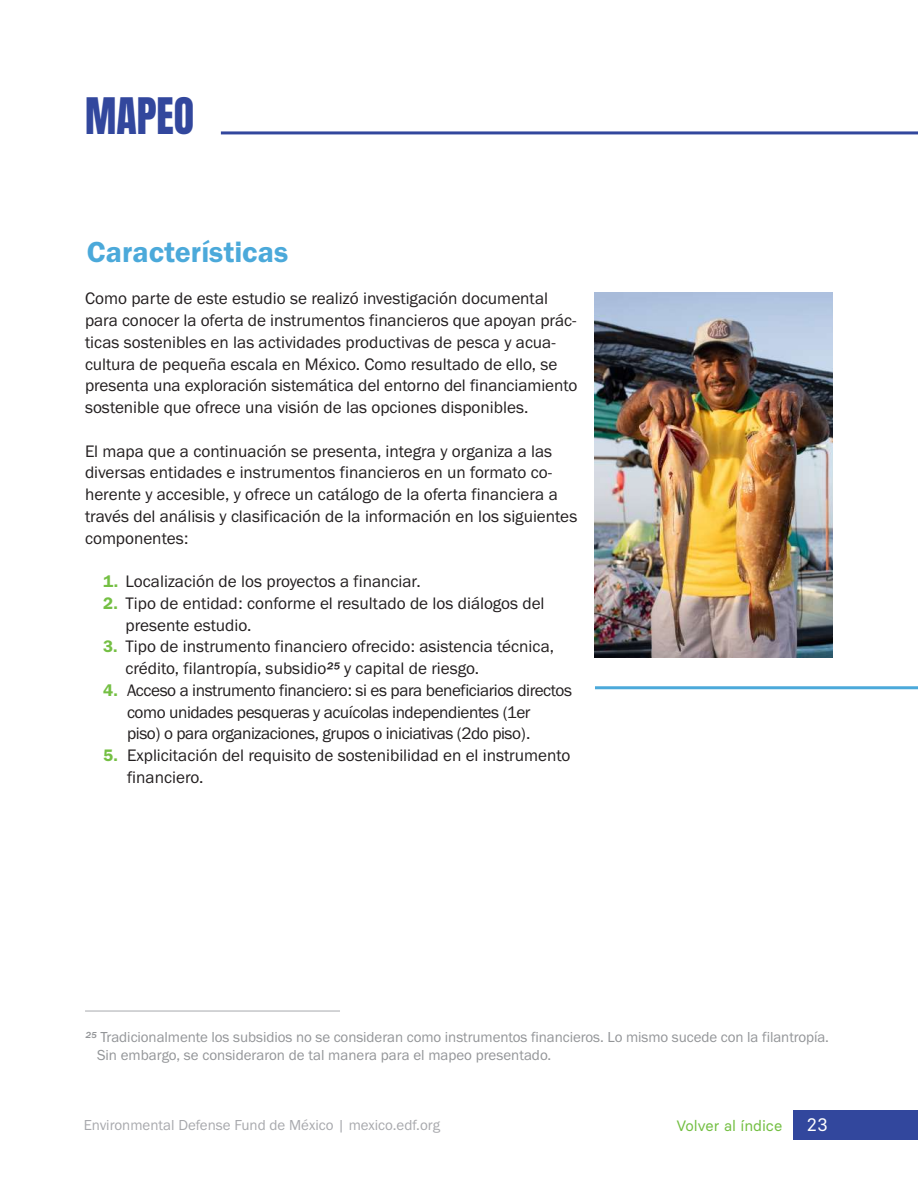
<style>
.page{position:relative;width:918px;height:1188px;background:#fff}
.page>*{position:absolute;margin:0;border:0;box-sizing:border-box;transform-origin:0 0}
.t1{font:42px "Anton";color:#32479d}
.t2{font:30px "Franklin Gothic URW Dem";color:#4ba9da}
.t3{font:18px "Basier Circle";color:#fff}
.t4{font:17.25px/21.8px "Franklin Gothic URW Boo";color:#231f20}
.t5{font:17.25px/21.8px "Franklin Gothic URW Boo";letter-spacing:-.025em;color:#231f20}
.t6{font:15px/18.8px "Franklin Gothic URW Boo";letter-spacing:-.005em;color:#939598}
.t7{font:15px "Franklin Gothic URW Boo";color:#a8a9ad}
.t8{font:15px "Basier Circle";color:#74bf43}
.s1{font-family:"Franklin Gothic URW Dem";color:#74bf43}
.s2{font-family:"Franklin Gothic URW Med Ita"}
</style>
<div class="page">
<div style="left:793px;top:1110px;width:125px;height:30px;background:#32479d"></div>
<hr style="left:221px;top:131px;width:697px;height:3px;background:#32479d">
<hr style="left:595px;top:686px;width:323px;height:3px;background:#4ba9da">
<hr style="left:85px;top:1011px;width:255px;height:1px;background:#a8a9ad">
<img style="left:595px;top:293px;width:238px;height:365px">
<h1 class="t1" style="left:85px;top:95px;width:111px">MAPEO</h1>
<h2 class="t2" style="left:87px;top:233px;width:203px">Características</h2>
<p class="t4" style="left:85px;top:288px;width:494px">Como parte de este estudio se realizó investigación documental para conocer la oferta de instrumentos financieros que apoyan prác&shy;ticas sostenibles en las actividades productivas de pesca y acua&shy;cultura de pequeña escala en México. Como resultado de ello, se presenta una exploración sistemática del entorno del financiamiento sostenible que ofrece una visión de las opciones disponibles.</p>
<p class="t4" style="left:85px;top:440px;width:494px">El mapa que a continuación se presenta, integra y organiza a las diversas entidades e instrumentos financieros en un formato co&shy;herente y accesible, y ofrece un catálogo de la oferta financiera a través del análisis y clasificación de la información en los siguientes componentes:</p>
<p class="t4" style="left:103px;top:570px;width:319px"><span class="s1">1.</span> Localización de los proyectos a financiar.</p>
<p class="t4" style="left:126px;top:592px;width:420px;text-indent:-23px"><span class="s1">2.</span> Tipo de entidad: conforme el resultado de los diálogos del presente estudio.</p>
<p class="t4" style="left:126px;top:636px;width:430px;text-indent:-23px"><span class="s1">3.</span> Tipo de instrumento financiero ofrecido: asistencia técnica, crédito, filantropía, subsidio<span class="s2">²⁵</span> y capital de riesgo.</p>
<p class="t5" style="left:127px;top:679px;width:447px;text-indent:-24px"><span class="s1">4.</span> Acceso a instrumento financiero: si es para beneficiarios directos como unidades pesqueras y acuícolas independientes (1er<br>piso) o para organizaciones, grupos o iniciativas (2do piso).</p>
<p class="t4" style="left:127px;top:744px;width:445px;text-indent:-24px"><span class="s1">5.</span> Explicitación del requisito de sostenibilidad en el instrumento financiero.</p>
<p class="t6" style="left:97px;top:1027px;width:733px;text-indent:-12px"><span class="s2">²⁵</span> Tradicionalmente los subsidios no se consideran como instrumentos financieros. Lo mismo sucede con la filantropía.<br>Sin embargo, se consideraron de tal manera para el mapeo presentado.</p>
<p class="t7" style="left:84px;top:1116px;width:358px">Environmental Defense Fund de México | mexico.edf.org</p>
<p class="t8" style="left:677px;top:1116px;width:107px">Volver al índice</p>
<p class="t3" style="left:807px;top:1113px;width:23px">23</p>
</div>
